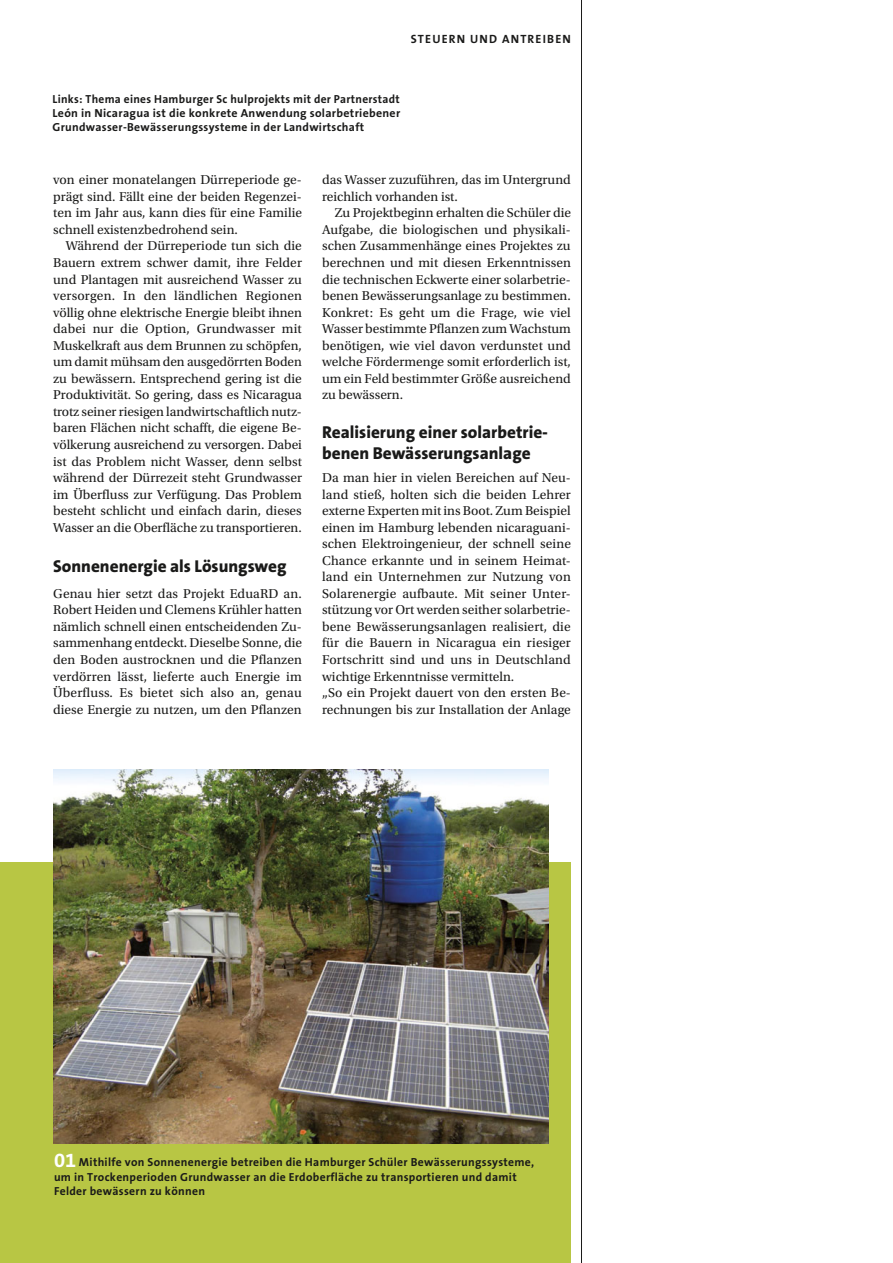
<style>
.page{position:relative;width:893px;height:1263px;background:#fff}
.page>*{position:absolute;margin:0;border:0;box-sizing:border-box;transform-origin:0 0}
.t1{font:800 17.25px/21px "The Sans B8";color:#1a1a19}
.t2{font:13.5px/16.5px "Utopia Std";letter-spacing:.005em;color:#1a1a19;text-align:justify}
.t3{font:700 12px "The Sans B7";letter-spacing:.1em;color:#1a1a19}
.t4{font:700 11.7px/14.2px "The Sans B7";letter-spacing:.025em;color:#1a1a19}
.s1{font-size:20.25px;color:#fff}
</style>
<div class="page">
<div style="left:0;top:862px;width:571px;height:401px;background:#b8c644"></div>
<img style="left:53px;top:770px;width:496px;height:374px">
<hr style="left:581px;top:0;width:1px;height:1263px;background:#1a1a19">
<p class="t3" style="left:411px;top:34px;width:162px">STEUERN UND ANTREIBEN</p>
<p class="t4" style="left:53px;top:93px;width:349px;text-align:justify">Links: Thema eines Hamburger Sc hulprojekts mit der Partnerstadt León in Nicaragua ist die konkrete Anwendung solarbetriebener Grundwasser-Bewässerungssysteme in der Landwirtschaft</p>
<p class="t2" style="left:53px;top:173px;width:250px">von einer monatelangen Dürreperiode ge&shy;prägt sind. Fällt eine der beiden Regenzei&shy;ten im Jahr aus, kann dies für eine Familie schnell existenzbedrohend sein.</p>
<p class="t2" style="left:53px;top:239px;width:250px;text-indent:13px">Während der Dürreperiode tun sich die Bauern extrem schwer damit, ihre Felder und Plantagen mit ausreichend Wasser zu versorgen. In den ländlichen Regionen völlig ohne elektrische Energie bleibt ihnen dabei nur die Option, Grundwasser mit Muskelkraft aus dem Brunnen zu schöpfen, um damit mühsam den ausgedörrten Boden zu bewässern. Entsprechend gering ist die Produktivität. So gering, dass es Nicaragua trotz seiner riesigen landwirtschaftlich nutz&shy;baren Flächen nicht schafft, die eigene Be&shy;völkerung ausreichend zu versorgen. Dabei ist das Problem nicht Wasser, denn selbst während der Dürrezeit steht Grundwasser im Überfluss zur Verfügung. Das Problem besteht schlicht und einfach darin, dieses Wasser an die Oberfläche zu transportieren.</p>
<p class="t1" style="left:53px;top:557px;width:235px">Sonnenenergie als Lösungsweg</p>
<p class="t2" style="left:53px;top:586px;width:250px">Genau hier setzt das Projekt EduaRD an.<br>Robert Heiden und Clemens Krühler hatten nämlich schnell einen entscheidenden Zu&shy;sammenhang entdeckt. Dieselbe Sonne, die den Boden austrocknen und die Pflanzen verdörren lässt, lieferte auch Energie im Überfluss. Es bietet sich also an, genau diese Energie zu nutzen, um den Pflanzen</p>
<p class="t2" style="left:322px;top:173px;width:250px">das Wasser zuzuführen, das im Untergrund reichlich vorhanden ist.</p>
<p class="t2" style="left:322px;top:206px;width:250px;text-indent:13px">Zu Projektbeginn erhalten die Schüler die Aufgabe, die biologischen und physikali&shy;schen Zusammenhänge eines Projektes zu berechnen und mit diesen Erkenntnissen die technischen Eckwerte einer solarbetrie&shy;benen Bewässerungsanlage zu bestimmen.<br>Konkret: Es geht um die Frage, wie viel Wasser bestimmte Pflanzen zum Wachstum benötigen, wie viel davon verdunstet und welche Fördermenge somit erforderlich ist, um ein Feld bestimmter Größe ausreichend zu bewässern.</p>
<p class="t1" style="left:322px;top:423px;width:227px">Realisierung einer solarbetrie&shy;benen Bewässerungsanlage</p>
<p class="t2" style="left:322px;top:470px;width:250px;text-align:left">Da man hier in vielen Bereichen auf Neu&shy;land stieß, holten sich die beiden Lehrer externe Experten mit ins Boot. Zum Beispiel einen im Hamburg lebenden nicaraguani&shy;schen Elektroingenieur, der schnell seine Chance erkannte und in seinem Heimat&shy;land ein Unternehmen zur Nutzung von Solarenergie aufbaute. Mit seiner Unter&shy;stützung vor Ort werden seither solarbetrie&shy;bene Bewässerungsanlagen realisiert, die für die Bauern in Nicaragua ein riesiger Fortschritt sind und uns in Deutschland wichtige Erkenntnisse vermitteln.<br>„So ein Projekt dauert von den ersten Be&shy;rechnungen bis zur Installation der Anlage</p>
<p class="t4" style="left:54px;top:1156px;width:482px"><span class="s1">01</span> Mithilfe von Sonnenenergie betreiben die Hamburger Schüler Bewässerungssysteme, um in Trockenperioden Grundwasser an die Erdoberfläche zu transportieren und damit<br>Felder bewässern zu können</p>
</div>
